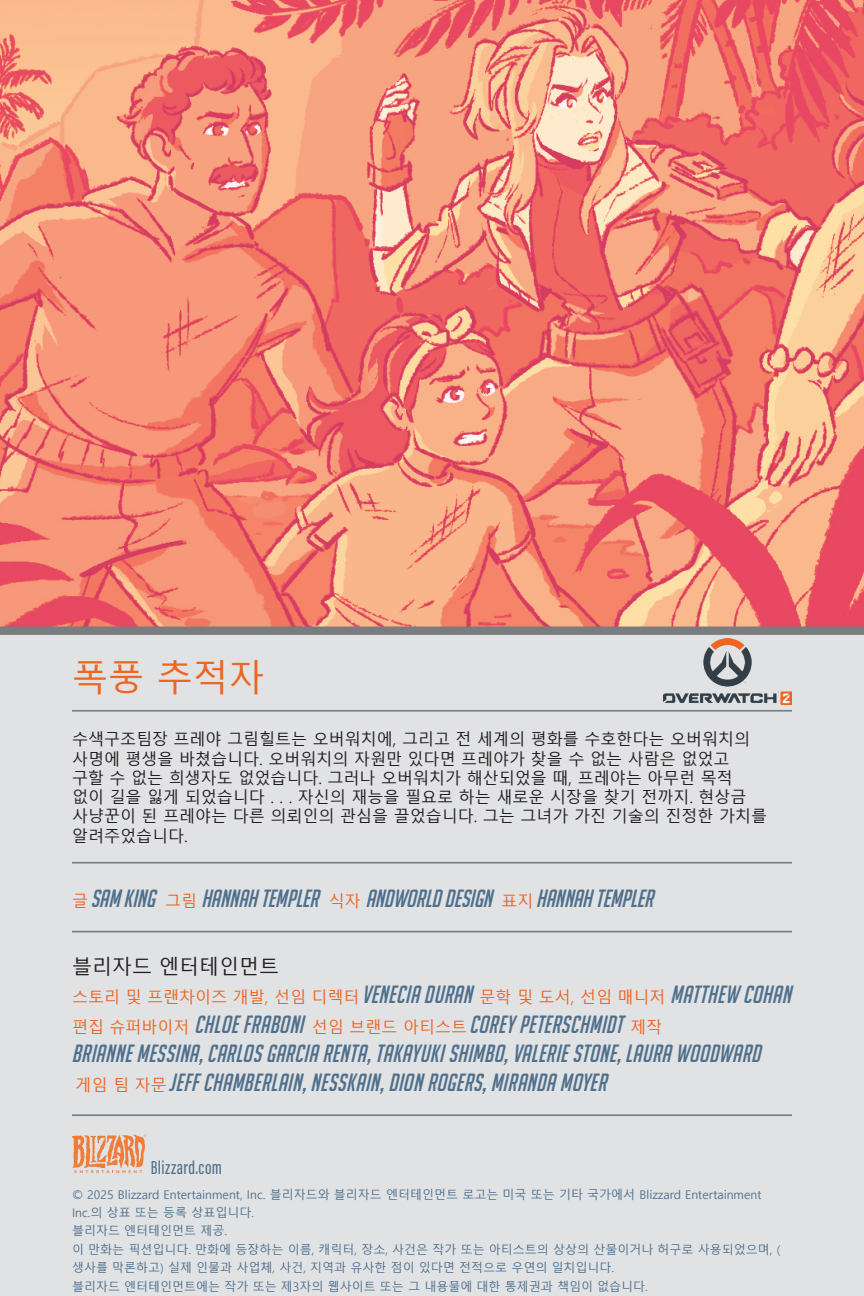
<style>
.page{position:relative;width:864px;height:1296px;background:#fff}
.page>*{position:absolute;margin:0;border:0;box-sizing:border-box;transform-origin:0 0}
.t1{font:36px "Malgun Gothic";color:#ef6522}
.t2{font:italic 24.2px/29.2px "Big Noodle Titling";color:#4f708c}
.t3{font:20px "Malgun Gothic";color:#231f20}
.t4{font:500 19.4px "Acumin Pro Extra Cond";letter-spacing:.025em;color:#4f708c}
.t5{font:16px/19.2px "Malgun Gothic";color:#231f20}
.t6{font:16px "Malgun Gothic";color:#ef6522}
.t7{font:12px/18.4px "Malgun Gothic";color:#4f708c}
.s1{font-family:"Malgun Gothic";font-style:normal;font-size:16px;color:#ef6522}
.s2{font-family:"Big Noodle Titling";font-style:italic;font-size:24.2px;color:#4f708c}
</style>
<div class="page">
<div style="left:0;top:1px;width:864px;height:1295px;background:#e1e2e4"></div>
<svg style="left:0;top:0;width:864px;height:635px;background:#f18b77"></svg>
<hr style="left:72px;top:710px;width:720px;height:2px;background:#7a7c7f">
<hr style="left:72px;top:862px;width:720px;height:2px;background:#7a7c7f">
<hr style="left:72px;top:931px;width:720px;height:1px;background:#7a7c7f">
<hr style="left:72px;top:1114px;width:720px;height:2px;background:#7a7c7f">
<svg style="left:72px;top:1135px;width:74px;height:38px"></svg>
<img style="left:664px;top:638px;width:128px;height:67px">
<h1 class="t1" style="left:72px;top:658px;width:194px">폭풍 추적자</h1>
<p class="t5" style="left:72px;top:730px;width:697px">수색구조팀장 프레야 그림힐트는 오버워치에, 그리고 전 세계의 평화를 수호한다는 오버워치의 사명에 평생을 바쳤습니다. 오버워치의 자원만 있다면 프레야가 찾을 수 없는 사람은 없었고<br>구할 수 없는 희생자도 없었습니다. 그러나 오버워치가 해산되었을 때, 프레야는 아무런 목적 없이 길을 잃게 되었습니다 . . . 자신의 재능을 필요로 하는 새로운 시장을 찾기 전까지. 현상금 사냥꾼이 된 프레야는 다른 의뢰인의 관심을 끌었습니다. 그는 그녀가 가진 기술의 진정한 가치를 알려주었습니다.</p>
<h2 class="t2" style="left:72px;top:884px;width:588px"><span class="s1">글</span> SAM KING <span class="s1">그 림</span> HANNAH TEMPLER <span class="s1">식 자</span> ANDWORLD DESIGN <span class="s1">표 지</span> HANNAH TEMPLER</h2>
<h3 class="t3" style="left:72px;top:956px;width:209px">블리자드 엔터테인먼트</h3>
<h3 class="t6" style="left:72px;top:989px;width:725px">스 토 리 및 프 랜 차 이 즈 개 발 , 선 임 디 렉 터 <span class="s2">VENECIA DURAN</span> 문 학 및 도 서 , 선 임 매 니 저 <span class="s2">MATTHEW COHAN</span></h3>
<h2 class="t2" style="left:72px;top:1009px;width:695px"><span class="s1">편 집 슈 퍼 바 이 저</span> CHLOE FRABONI <span class="s1">선 임 브 랜 드 아 티 스 트</span> COREY PETERSCHMIDT <span class="s1">제 작<br></span>BRIANNE MESSINA,CARLOS GARCIA RENTA,TAKAYUKISHIMBO,VALERIE STONE,LAURA WOODWARD <span class="s1">게 임 팀 자 문</span> JEFF CHAMBERLAIN,NESSKAIN,DION ROGERS,MIRANDA MOYER</h2>
<h3 class="t4" style="left:151px;top:1156px;width:73px">Blizzard.com</h3>
<p class="t7" style="left:72px;top:1185px;width:710px">© 2025 Blizzard Entertainment, Inc. 블리자드와 블리자드 엔터테인먼트 로고는 미국 또는 기타 국가에서 Blizzard Entertainment Inc.의 상표 또는 등록 상표입니다.<br>블리자드 엔터테인먼트 제공.<br>이 만화는 픽션입니다. 만화에 등장하는 이름, 캐릭터, 장소, 사건은 작가 또는 아티스트의 상상의 산물이거나 허구로 사용되었으며, ( 생사를 막론하고) 실제 인물과 사업체, 사건, 지역과 유사한 점이 있다면 전적으로 우연의 일치입니다.<br>블리자드 엔터테인먼트에는 작가 또는 제3자의 웹사이트 또는 그 내용물에 대한 통제권과 책임이 없습니다.</p>
</div>
